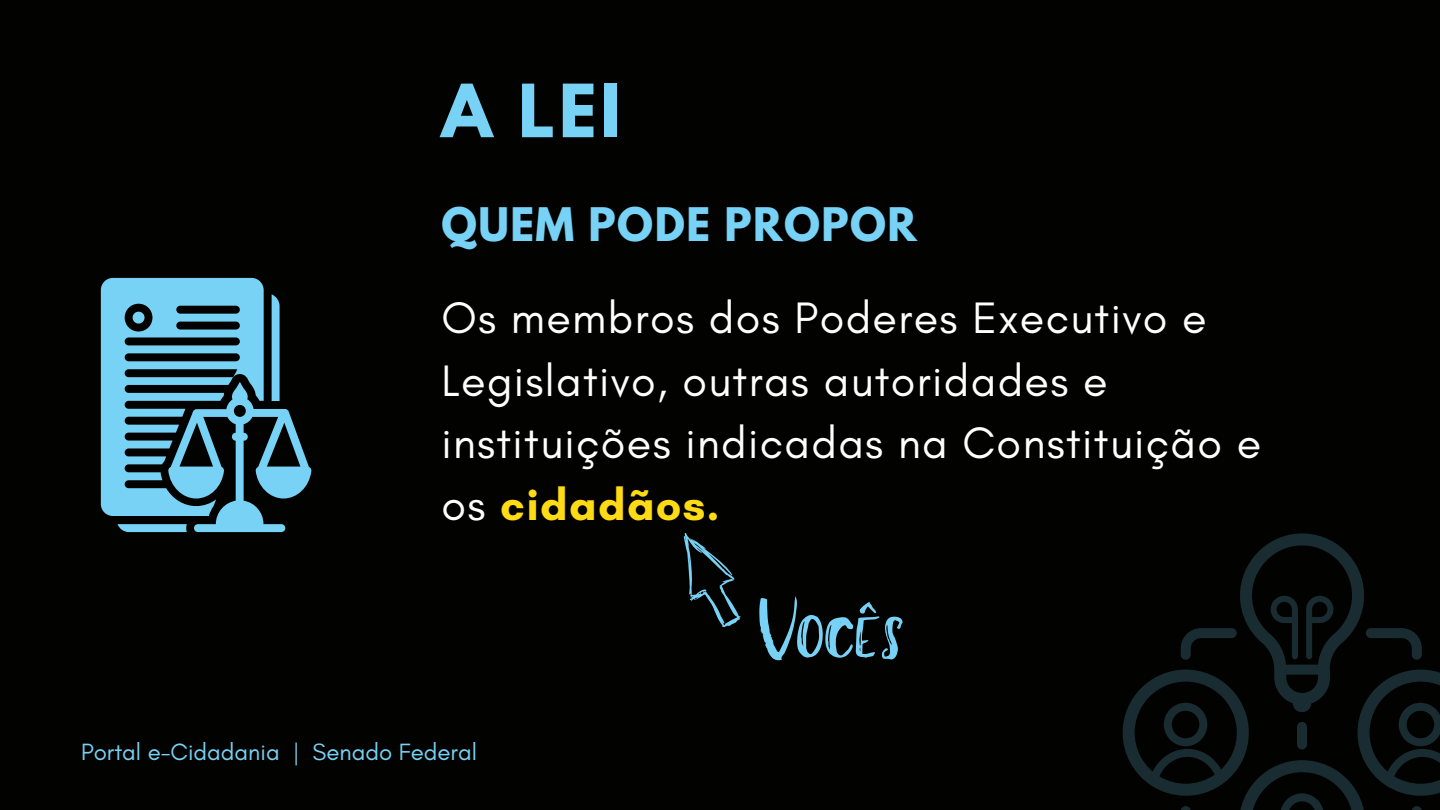
<style>
.page{position:relative;width:1440px;height:810px;background:#020301}
.page>*{position:absolute;margin:0;border:0;box-sizing:border-box;transform-origin:0 0}
.t1{font:79.4px "Happy Girl";color:#77d2f6}
.t2{font:700 65px "League Spartan";color:#77d2f6}
.t3{font:44.9px/62.2px "Glacial Indifference";letter-spacing:.03em;color:#fff}
.t4{font:700 41px "League Spartan";letter-spacing:.035em;color:#77d2f6}
.t5{font:24px "Glacial Indifference";color:#77d2f6}
.s1{font-weight:700;color:#ffdb15}
</style>
<div class="page">
<svg style="left:1123px;top:533px;width:317px;height:277px"></svg>
<svg style="left:101px;top:278px;width:211px;height:254px"></svg>
<svg style="left:684px;top:533px;width:57px;height:94px"></svg>
<h3 class="t2" style="left:441px;top:79px;width:181px">A LEI</h3>
<p class="t4" style="left:441px;top:204px;width:477px">QUEM PODE PROPOR</p>
<h2 class="t3" style="left:441px;top:287px;width:821px">Os membros dos Poderes Executivo e<br>Legislativo, outras autoridades e instituições indicadas na Constituição e os <span class="s1">cidadãos.</span></h2>
<h4 class="t5" style="left:81px;top:738px;width:397px">Portal e-Cidadania | Senado Federal</h4>
<p class="t1" style="left:759px;top:577px;width:147px">Vocês</p>
</div>
